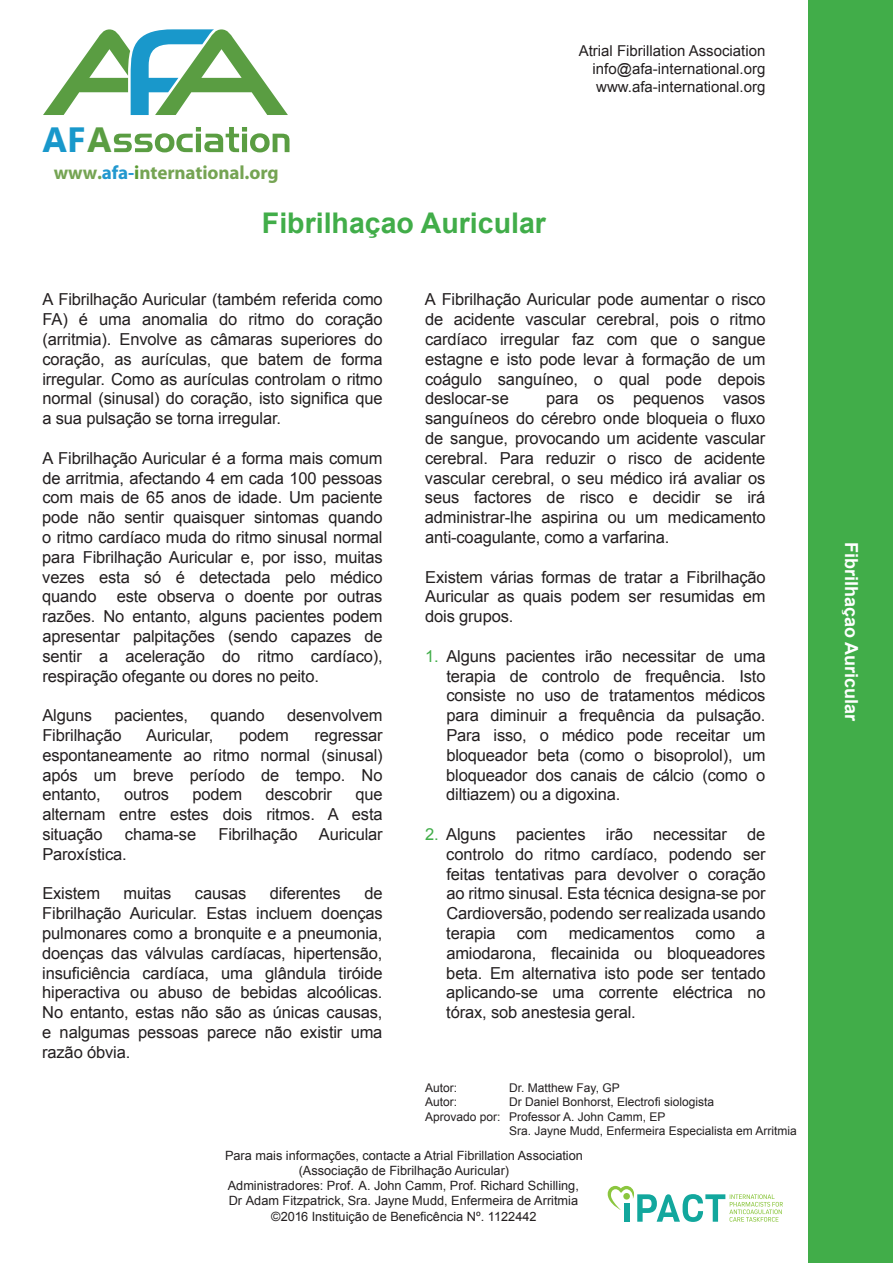
<style>
.page{position:relative;width:893px;height:1263px;background:#fff}
.page>*{position:absolute;margin:0;border:0;box-sizing:border-box;transform-origin:0 0}
.t1{font:700 35.1px "Segoe UI";color:#1998cb}
.t2{font:700 28.5px "Arial";color:#41ad49}
.t3{font:700 19.2px "Myriad";letter-spacing:-.005em;color:#75a453}
.t4{font:700 18px "Arial";color:#fff}
.t5{font:16.5px/19.8px "Arial";letter-spacing:-.01em;color:#231f20;text-align:justify}
.t6{font:15px/18px "Arial";color:#231f20;text-align:justify}
.t7{font:12.75px/15.3px "Arial";color:#231f20;text-align:center}
.t8{font:12px "Arial";color:#231f20}
.s1{color:#5a9d42}
.s2{color:#2298cf}
.s3{color:#5a9a32}
.s4{color:#41ad49}
</style>
<div class="page">
<div style="left:808px;top:0;width:85px;height:1263px;background:#41ad49"></div>
<svg style="left:43px;top:29px;width:245px;height:86px"></svg>
<svg style="left:114px;top:127px;width:175px;height:25px"></svg>
<svg style="left:608px;top:1186px;width:175px;height:36px"></svg>
<h1 class="t1" style="left:42px;top:115px;width:71px">AF <span class="s1">A</span></h1>
<p class="t3" style="left:54px;top:163px;width:226px">www.<span class="s2">afa-</span><span class="s3">i</span>nternational.org</p>
<h2 class="t2" style="left:262px;top:205px;width:286px">Fibrilhaçao Auricular</h2>
<p class="t6" style="left:592px;top:42px;width:174px;text-indent:-14px">Atrial Fibrillation Association info@afa-international.org www.afa-international.org</p>
<p class="t5" style="left:42px;top:290px;width:342px">A Fibrilhação Auricular (também referida como FA) é uma anomalia do ritmo do coração (arritmia). Envolve as câmaras superiores do coração, as aurículas, que batem de forma irregular. Como as aurículas controlam o ritmo normal (sinusal) do coração, isto significa que a sua pulsação se torna irregular.</p>
<p class="t5" style="left:42px;top:448px;width:342px">A Fibrilhação Auricular é a forma mais comum de arritmia, afectando 4 em cada 100 pessoas com mais de 65 anos de idade. Um paciente pode não sentir quaisquer sintomas quando o ritmo cardíaco muda do ritmo sinusal normal para Fibrilhação Auricular e, por isso, muitas vezes esta só é detectada pelo médico quando este observa o doente por outras razões. No entanto, alguns pacientes podem apresentar palpitações (sendo capazes de sentir a aceleração do ritmo cardíaco), respiração ofegante ou dores no peito.</p>
<p class="t5" style="left:42px;top:706px;width:51px">Alguns</p>
<p class="t5" style="left:114px;top:706px;width:75px">pacientes,</p>
<p class="t5" style="left:210px;top:706px;width:56px">quando</p>
<p class="t5" style="left:287px;top:706px;width:97px">desenvolvem</p>
<p class="t5" style="left:42px;top:726px;width:81px">Fibrilhação</p>
<p class="t5" style="left:146px;top:726px;width:69px">Auricular,</p>
<p class="t5" style="left:239px;top:726px;width:51px">podem</p>
<p class="t5" style="left:42px;top:726px;width:342px;text-indent:272px">regressar espontaneamente ao ritmo normal (sinusal) após um breve período de tempo. No entanto,</p>
<p class="t5" style="left:124px;top:785px;width:47px">outros</p>
<p class="t5" style="left:192px;top:785px;width:51px">podem</p>
<p class="t5" style="left:265px;top:785px;width:68px">descobrir</p>
<p class="t5" style="left:42px;top:785px;width:342px;text-indent:313px">que alternam entre estes dois ritmos. A esta situação</p>
<p class="t5" style="left:125px;top:825px;width:73px">chama-se</p>
<p class="t5" style="left:218px;top:825px;width:81px">Fibrilhação</p>
<p class="t5" style="left:319px;top:825px;width:65px">Auricular</p>
<p class="t5" style="left:42px;top:844px;width:86px">Paroxística.</p>
<p class="t5" style="left:42px;top:884px;width:59px">Existem</p>
<p class="t5" style="left:124px;top:884px;width:49px">muitas</p>
<p class="t5" style="left:195px;top:884px;width:53px">causas</p>
<p class="t5" style="left:270px;top:884px;width:72px">diferentes</p>
<p class="t5" style="left:42px;top:884px;width:342px;text-indent:322px">de Fibrilhação Auricular. Estas incluem doenças pulmonares como a bronquite e a pneumonia, doenças das válvulas cardíacas, hipertensão, insuficiência cardíaca, uma glândula tiróide hiperactiva ou abuso de bebidas alcoólicas.<br>No entanto, estas não são as únicas causas, e nalgumas pessoas parece não existir uma razão óbvia.</p>
<p class="t5" style="left:425px;top:290px;width:342px">A Fibrilhação Auricular pode aumentar o risco de acidente vascular cerebral, pois o ritmo cardíaco irregular faz com que o sangue estagne e isto pode levar à formação de um coágulo sanguíneo, o qual pode depois deslocar-se</p>
<p class="t5" style="left:425px;top:389px;width:342px;text-indent:121px">para os pequenos vasos sanguíneos do cérebro onde bloqueia o fluxo de sangue, provocando um acidente vascular cerebral. Para reduzir o risco de acidente vascular cerebral, o seu médico irá avaliar os seus factores de risco e decidir se irá administrar-lhe aspirina ou um medicamento anti-coagulante, como a varfarina.</p>
<p class="t5" style="left:425px;top:567px;width:342px">Existem várias formas de tratar a Fibrilhação Auricular as quais podem ser resumidas em dois grupos.</p>
<p class="t5" style="left:446px;top:646px;width:321px;text-indent:-21px"><span class="s4">1.</span> Alguns pacientes irão necessitar de uma terapia de controlo de frequência. Isto consiste no uso de tratamentos médicos para diminuir a frequência da pulsação.<br>Para isso, o médico pode receitar um bloqueador beta (como o bisoprolol), um bloqueador dos canais de cálcio (como o diltiazem) ou a digoxina.</p>
<p class="t5" style="left:446px;top:825px;width:321px;text-indent:-21px"><span class="s4">2.</span> Alguns pacientes irão necessitar de controlo do ritmo cardíaco, podendo ser feitas tentativas para devolver o coração ao ritmo sinusal. Esta técnica designa-se por Cardioversão, podendo ser realizada usando terapia</p>
<p class="t5" style="left:517px;top:924px;width:32px">com</p>
<p class="t5" style="left:569px;top:924px;width:107px">medicamentos</p>
<p class="t5" style="left:695px;top:924px;width:41px">como</p>
<p class="t5" style="left:446px;top:924px;width:321px;text-indent:310px">a amiodarona, flecainida ou bloqueadores beta. Em alternativa isto pode ser tentado aplicando-se uma corrente eléctrica no tórax, sob anestesia geral.</p>
<p class="t8" style="left:425px;top:1080px;width:34px">Autor:</p>
<p class="t8" style="left:509px;top:1080px;width:112px">Dr. Matthew Fay, GP</p>
<p class="t8" style="left:425px;top:1094px;width:34px">Autor:</p>
<p class="t8" style="left:509px;top:1094px;width:206px">Dr Daniel Bonhorst, Electrofi siologista</p>
<p class="t8" style="left:425px;top:1109px;width:242px">Aprovado por: Professor A. John Camm, EP</p>
<p class="t8" style="left:509px;top:1123px;width:289px">Sra. Jayne Mudd, Enfermeira Especialista em Arritmia</p>
<p class="t7" style="left:225px;top:1148px;width:359px">Para mais informações, contacte a Atrial Fibrillation Association (Associação de Fibrilhação Auricular)<br>Administradores: Prof. A. John Camm, Prof. Richard Schilling, Dr Adam Fitzpatrick, Sra. Jayne Mudd, Enfermeira de Arritmia ©2016 Instituição de Beneficência Nº. 1122442</p>
<p class="t4" style="left:863px;top:542px;width:181px;rotate:90deg">Fibrilhaçao Auricular</p>
</div>
